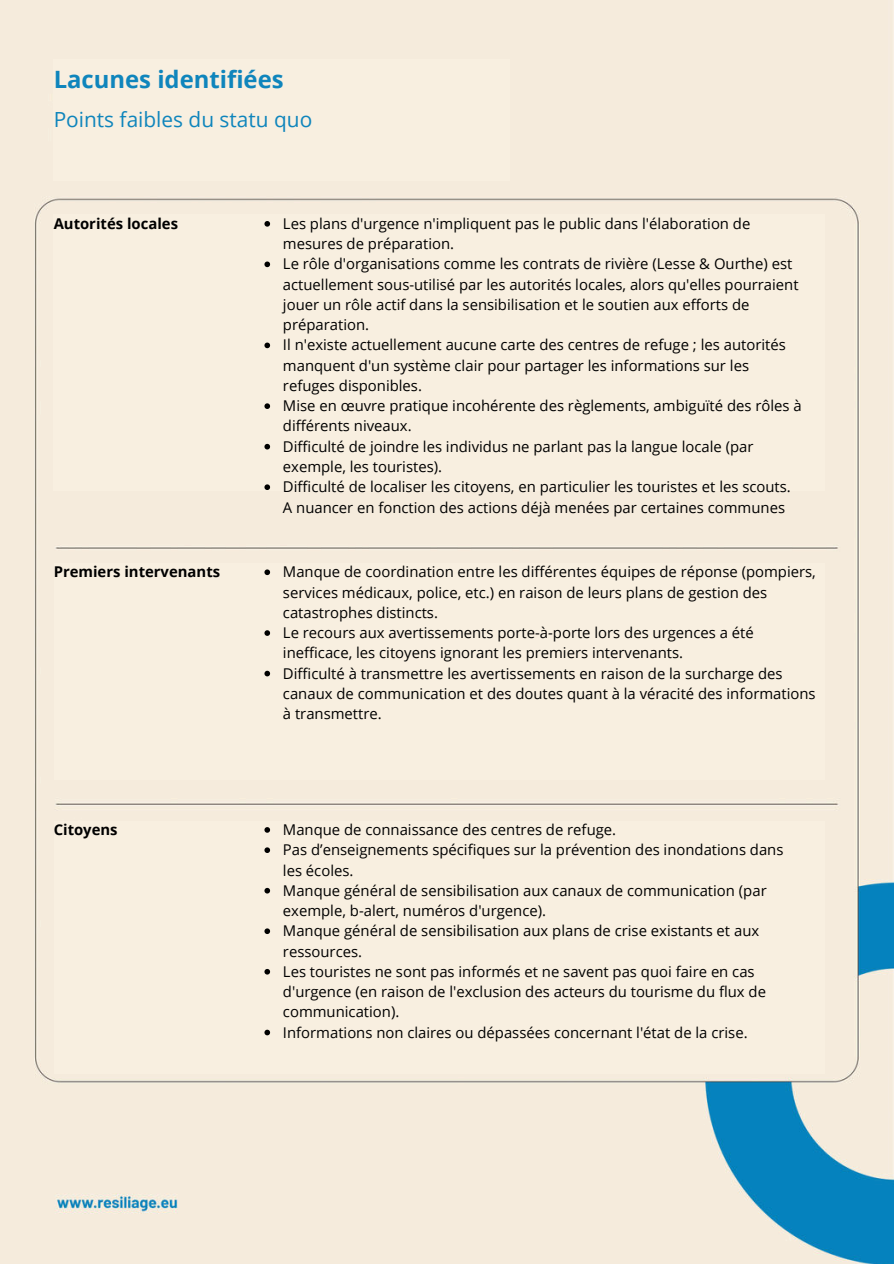
<style>
.page{position:relative;width:894px;height:1264px;background:#fff}
.page>*{position:absolute;margin:0;border:0;box-sizing:border-box;transform-origin:0 0}
.t1{font:700 23.85px "Open Sans";color:#0f85bc}
.t2{font:20.85px "Open Sans";color:#0f85bc}
.t3{font:14.85px/20.2px "Open Sans";color:#000}
.t4{font:700 14.85px "Open Sans";color:#000}
</style>
<div class="page">
<img style="left:0;top:0;width:893px;height:1263px">
<div style="left:54px;top:60px;width:455px;height:72px;background:#f8efe0"></div>
<div style="left:54px;top:108px;width:455px;height:72px;background:#f8efe0"></div>
<div style="left:54px;top:215px;width:770px;height:276px;background:#f8efe0"></div>
<div style="left:54px;top:563px;width:770px;height:216px;background:#f8efe0"></div>
<div style="left:54px;top:820px;width:770px;height:253px;background:#f8efe0"></div>
<svg style="left:264px;top:221px;width:6px;height:6px"></svg>
<svg style="left:264px;top:261px;width:6px;height:6px"></svg>
<svg style="left:264px;top:342px;width:6px;height:6px"></svg>
<svg style="left:264px;top:403px;width:6px;height:6px"></svg>
<svg style="left:264px;top:444px;width:6px;height:5px"></svg>
<svg style="left:264px;top:484px;width:6px;height:6px"></svg>
<svg style="left:264px;top:569px;width:6px;height:6px"></svg>
<svg style="left:264px;top:630px;width:6px;height:6px"></svg>
<svg style="left:264px;top:670px;width:6px;height:6px"></svg>
<svg style="left:264px;top:827px;width:6px;height:5px"></svg>
<svg style="left:264px;top:847px;width:6px;height:6px"></svg>
<svg style="left:264px;top:887px;width:6px;height:6px"></svg>
<svg style="left:264px;top:928px;width:6px;height:6px"></svg>
<svg style="left:264px;top:969px;width:6px;height:5px"></svg>
<svg style="left:264px;top:1029px;width:6px;height:6px"></svg>
<h1 class="t1" style="left:54px;top:62px;width:231px">Lacunes identifiées</h1>
<h2 class="t2" style="left:54px;top:106px;width:260px">Points faibles du statu quo</h2>
<p class="t4" style="left:54px;top:213px;width:126px">Autorités locales</p>
<p class="t3" style="left:283px;top:213px;width:520px">Les plans d'urgence n'impliquent pas le public dans l'élaboration de mesures de préparation.<br>Le rôle d'organisations comme les contrats de rivière (Lesse &amp; Ourthe) est actuellement sous-utilisé par les autorités locales, alors qu'elles pourraient jouer un rôle actif dans la sensibilisation et le soutien aux efforts de préparation.<br>Il n'existe actuellement aucune carte des centres de refuge ; les autorités manquent d'un système clair pour partager les informations sur les refuges disponibles.<br>Mise en œuvre pratique incohérente des règlements, ambiguïté des rôles à différents niveaux.<br>Difficulté de joindre les individus ne parlant pas la langue locale (par exemple, les touristes).<br>Difficulté de localiser les citoyens, en particulier les touristes et les scouts.<br>A nuancer en fonction des actions déjà menées par certaines communes</p>
<p class="t4" style="left:54px;top:561px;width:168px">Premiers intervenants</p>
<p class="t3" style="left:283px;top:561px;width:534px">Manque de coordination entre les différentes équipes de réponse (pompiers, services médicaux, police, etc.) en raison de leurs plans de gestion des catastrophes distincts.<br>Le recours aux avertissements porte-à-porte lors des urgences a été inefficace, les citoyens ignorant les premiers intervenants.<br>Difficulté à transmettre les avertissements en raison de la surcharge des canaux de communication et des doutes quant à la véracité des informations à transmettre.</p>
<p class="t4" style="left:54px;top:819px;width:65px">Citoyens</p>
<p class="t3" style="left:283px;top:819px;width:502px">Manque de connaissance des centres de refuge.<br>Pas d’enseignements spécifiques sur la prévention des inondations dans les écoles.<br>Manque général de sensibilisation aux canaux de communication (par exemple, b-alert, numéros d'urgence).<br>Manque général de sensibilisation aux plans de crise existants et aux ressources.<br>Les touristes ne sont pas informés et ne savent pas quoi faire en cas d'urgence (en raison de l'exclusion des acteurs du tourisme du flux de communication).<br>Informations non claires ou dépassées concernant l'état de la crise.</p>
</div>
